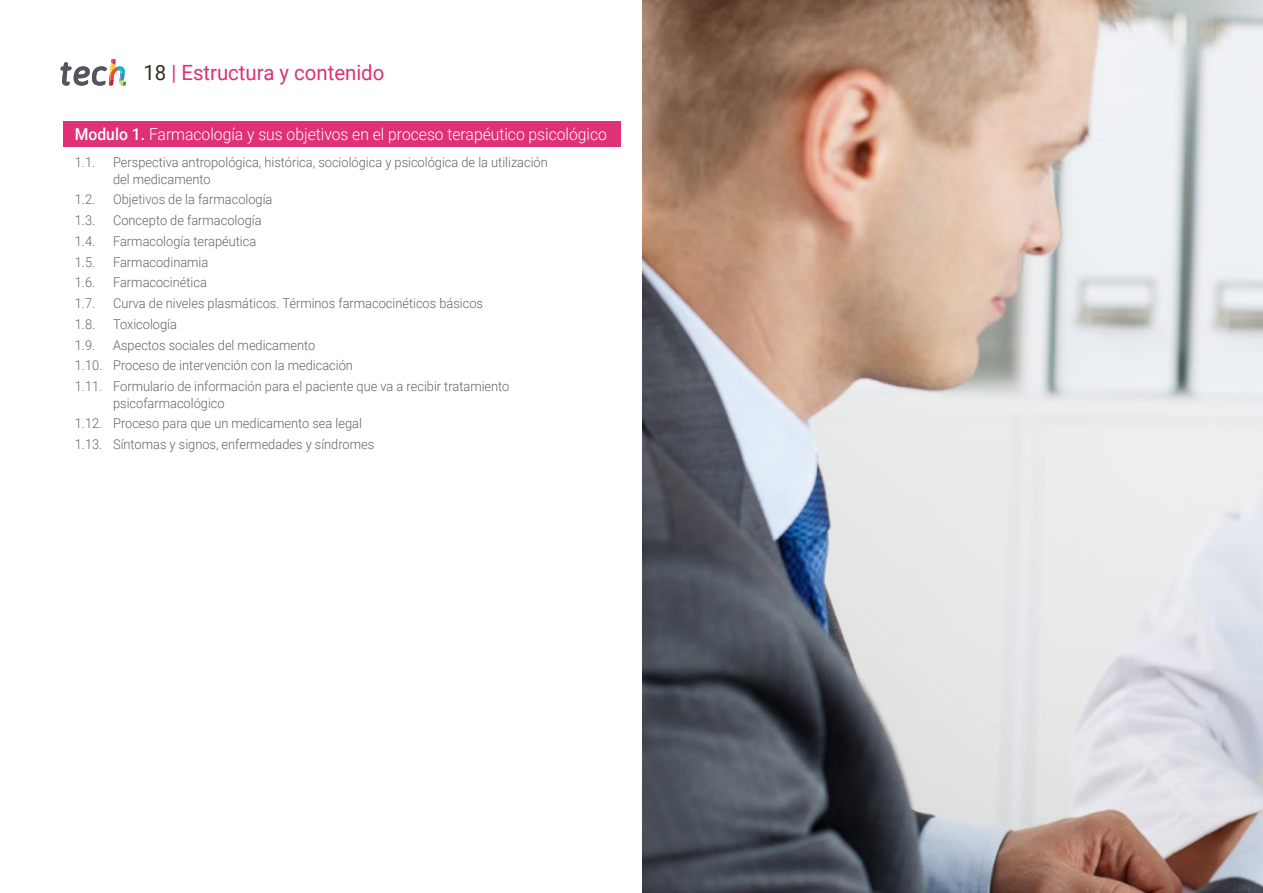
<style>
.page{position:relative;width:1263px;height:893px;background:#fff}
.page>*{position:absolute;margin:0;border:0;box-sizing:border-box;transform-origin:0 0}
.t1{font:21px "Roboto";color:#df3174}
.t2{font:300 16.5px "Roboto";color:#fff;scale:.95 1}
.t3{font:300 13.5px/20.7px "Roboto";color:#61646a;scale:.95 1}
.s1{color:#312e20}
.s2{font-weight:500}
</style>
<div class="page">
<div style="left:64px;top:121px;width:557px;height:25px;background:#df3174"></div>
<img style="left:642px;top:0;width:621px;height:893px">
<svg style="left:61px;top:59px;width:65px;height:27px"></svg>
<h1 class="t1" style="left:144px;top:57px;width:242px"><span class="s1">18</span> | Estructura y contenido</h1>
<p class="t2" style="left:75px;top:123px;width:562px"><span class="s2">Modulo 1.</span> Farmacología y sus objetivos en el proceso terapéutico psicológico</p>
<p class="t3" style="left:75px;top:151px;width:23px">1.1.</p>
<p class="t3" style="left:113px;top:154px;width:459px;line-height:16.5px">Perspectiva antropológica, histórica, sociológica y psicológica de la utilización del medicamento</p>
<p class="t3" style="left:75px;top:189px;width:23px">1.2.</p>
<p class="t3" style="left:113px;top:189px;width:169px">Objetivos de la farmacología</p>
<p class="t3" style="left:75px;top:209px;width:23px">1.3.</p>
<p class="t3" style="left:113px;top:209px;width:158px">Concepto de farmacología</p>
<p class="t3" style="left:75px;top:230px;width:23px">1.4.</p>
<p class="t3" style="left:113px;top:230px;width:152px">Farmacología terapéutica</p>
<p class="t3" style="left:75px;top:251px;width:23px">1.5.</p>
<p class="t3" style="left:113px;top:251px;width:102px">Farmacodinamia</p>
<p class="t3" style="left:75px;top:272px;width:23px">1.6.</p>
<p class="t3" style="left:113px;top:272px;width:100px">Farmacocinética</p>
<p class="t3" style="left:75px;top:292px;width:23px">1.7.</p>
<p class="t3" style="left:113px;top:292px;width:391px">Curva de niveles plasmáticos. Términos farmacocinéticos básicos</p>
<p class="t3" style="left:75px;top:313px;width:23px">1.8.</p>
<p class="t3" style="left:113px;top:313px;width:69px">Toxicología</p>
<p class="t3" style="left:75px;top:334px;width:23px">1.9.</p>
<p class="t3" style="left:75px;top:334px;width:459px;text-indent:38px">Aspectos sociales del medicamento<br>1.10. Proceso de intervención con la medicación<br>1.11. Formulario de información para el paciente que va a recibir tratamiento</p>
<p class="t3" style="left:75px;top:392px;width:317px;text-indent:38px">psicofarmacológico<br>1.12. Proceso para que un medicamento sea legal<br>1.13. Síntomas y signos, enfermedades y síndromes</p>
</div>
